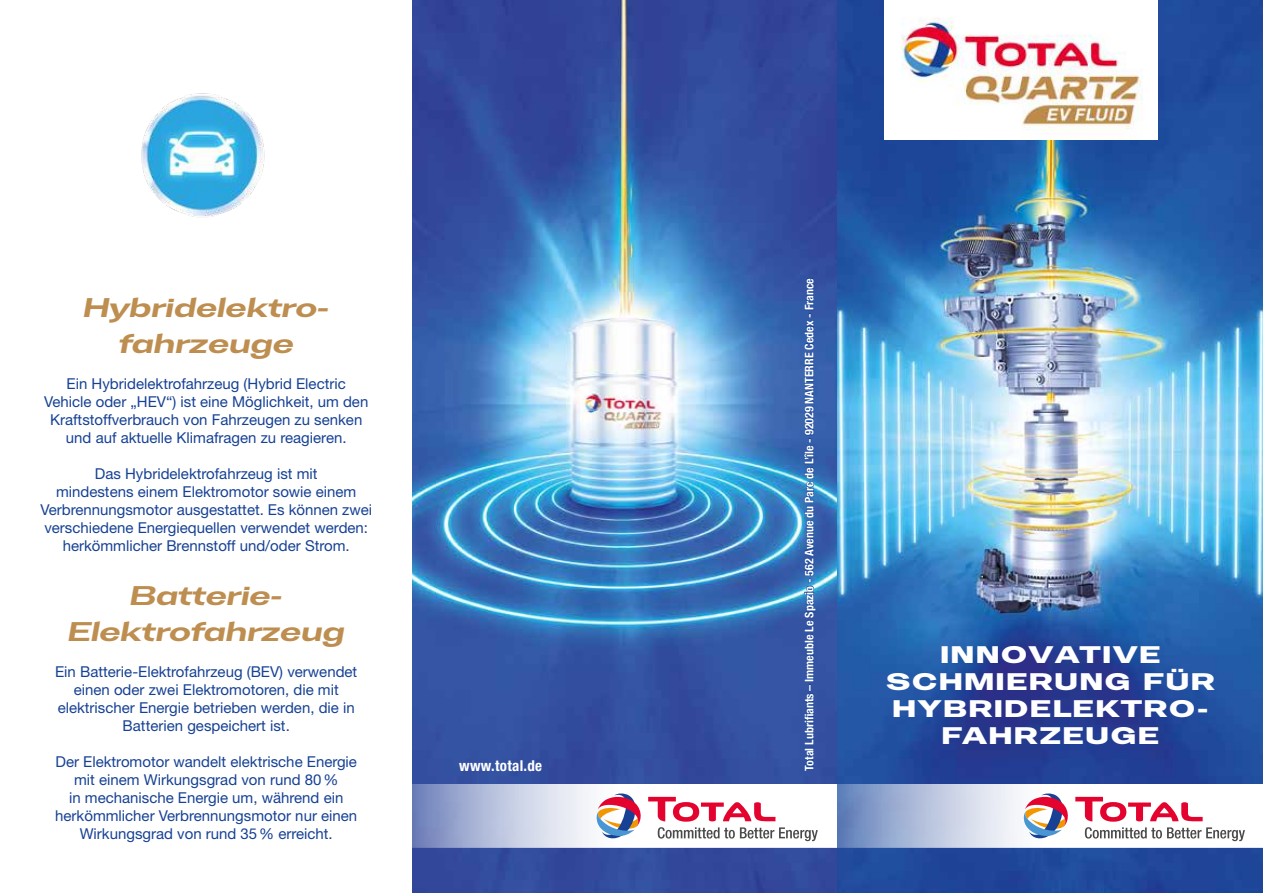
<style>
.page{position:relative;width:1263px;height:893px;background:#fff}
.page>*{position:absolute;margin:0;border:0;box-sizing:border-box;transform-origin:0 0}
.t1{font:italic 700 27px/36px "Trivia Gothic X Exp";letter-spacing:-.04em;color:#bd8e50;text-align:center}
.t2{font:800 expanded 24px/27px "Trivia Gothic X";letter-spacing:.05em;color:#fff;text-align:center}
.t3{font:15px/18px "Helvetica Neue LT Std";color:#164194;text-align:center}
.t4{font:700 condensed 15px "Helvetica Neue LT Std";letter-spacing:.02em;color:#fff}
.t5{font:700 condensed 12px "Helvetica Neue LT Std";color:#fff}
</style>
<div class="page">
<img style="left:141px;top:93px;width:124px;height:124px">
<img style="left:412px;top:0;width:851px;height:893px">
<svg style="left:803px;top:277px;width:13px;height:494px;background:#2854a2"></svg>
<svg style="left:412px;top:784px;width:365px;height:64px"></svg>
<svg style="left:596px;top:793px;width:181px;height:48px"></svg>
<img style="left:884px;top:0;width:273px;height:140px">
<svg style="left:777px;top:784px;width:486px;height:64px"></svg>
<svg style="left:1023px;top:793px;width:222px;height:48px"></svg>
<h1 class="t1" style="left:83px;top:290px;width:248px">Hybridelektro&shy;fahrzeuge</h1>
<p class="t3" style="left:44px;top:374px;width:326px">Ein Hybridelektrofahrzeug (Hybrid Electric Vehicle oder „HEV“) ist eine Möglichkeit, um den Kraftstoffverbrauch von Fahrzeugen zu senken und auf aktuelle Klimafragen zu reagieren.</p>
<p class="t3" style="left:40px;top:464px;width:333px">Das Hybridelektrofahrzeug ist mit<br>mindestens einem Elektromotor sowie einem Verbrennungsmotor ausgestattet. Es können zwei verschiedene Energiequellen verwendet werden: herkömmlicher Brennstoff und/oder Strom.</p>
<h1 class="t1" style="left:67px;top:578px;width:279px">Batterie-<br>Elektrofahrzeug</h1>
<p class="t3" style="left:55px;top:662px;width:304px">Ein Batterie-Elektrofahrzeug (BEV) verwendet einen oder zwei Elektromotoren, die mit elektrischer Energie betrieben werden, die in Batterien gespeichert ist.</p>
<p class="t3" style="left:55px;top:752px;width:304px">Der Elektromotor wandelt elektrische Energie mit einem Wirkungsgrad von rund 80%<br>in mechanische Energie um, während ein herkömmlicher Verbrennungsmotor nur einen Wirkungsgrad von rund 35% erreicht.</p>
<p class="t4" style="left:459px;top:756px;width:84px">www.total.de</p>
<p class="t5" style="left:802px;top:771px;width:494px;rotate:-90deg">Total Lubrifiants – Immeuble Le Spazio - 562 Avenue du Parc de L’île - 92029 NANTERRE Cedex - France</p>
<h2 class="t2" style="left:886px;top:641px;width:331px">INNOVATIVE<br>SCHMIERUNG FÜR<br>HYBRIDELEKTRO-<br>FAHRZEUGE</h2>
</div>
